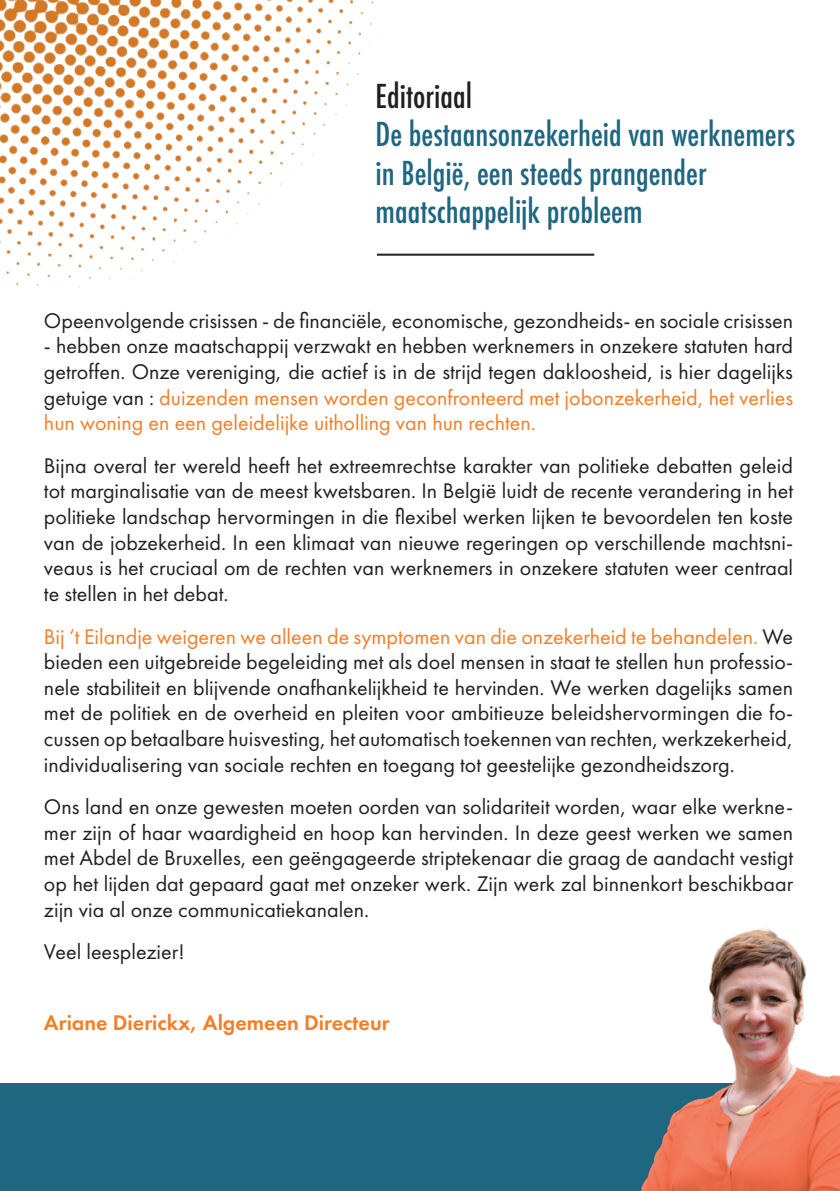
<style>
.page{position:relative;width:840px;height:1191px;background:#fff}
.page>*{position:absolute;margin:0;border:0;box-sizing:border-box;transform-origin:0 0}
.t1{font:500 condensed 32px/38.4px "Futura";color:#1f6680}
.t2{font:22px/25.6px "Futura PT";color:#231f20;text-align:justify}
.t3{font:600 22px "Futura PT";color:#f27e28}
.s1{color:#231f20}
.s2{color:#f27e28}
</style>
<div class="page">
<div style="left:0;top:1083px;width:839px;height:108px;background:#1f6680"></div>
<img style="left:0;top:0;width:516px;height:288px">
<hr style="left:377px;top:254px;width:217px;height:2px;background:#231f20">
<img style="left:641px;top:928px;width:198px;height:263px">
<p class="t1" style="left:375px;top:77px;width:421px"><span class="s1">Editoriaal<br></span>De bestaansonzekerheid van werknemers in België, een steeds prangender maatschappelijk probleem</p>
<p class="t2" style="left:44px;top:307px;width:750px">Opeenvolgende crisissen - de financiële, economische, gezondheids- en sociale crisissen</p>
<p class="t2" style="left:44px;top:333px;width:750px">- hebben onze maatschappij verzwakt en hebben werknemers in onzekere statuten hard getroffen. Onze vereniging, die actief is in de strijd tegen dakloosheid, is hier dagelijks getuige van : <span class="s2">duizenden mensen worden geconfronteerd met jobonzekerheid, het verlies hun woning en een geleidelijke uitholling van hun rechten.</span></p>
<p class="t2" style="left:44px;top:452px;width:750px">Bijna overal ter wereld heeft het extreemrechtse karakter van politieke debatten geleid tot marginalisatie van de meest kwetsbaren. In België luidt de recente verandering in het politieke landschap hervormingen in die flexibel werken lijken te bevoordelen ten koste van de jobzekerheid. In een klimaat van nieuwe regeringen op verschillende machtsni&shy;veaus is het cruciaal om de rechten van werknemers in onzekere statuten weer centraal te stellen in het debat.</p>
<p class="t2" style="left:44px;top:623px;width:750px"><span class="s2">Bij ‘t Eilandje weigeren we alleen de symptomen van die onzekerheid te behandelen.</span> We bieden een uitgebreide begeleiding met als doel mensen in staat te stellen hun professio&shy;nele stabiliteit en blijvende onafhankelijkheid te hervinden. We werken dagelijks samen met de politiek en de overheid en pleiten voor ambitieuze beleidshervormingen die fo&shy;cussen op betaalbare huisvesting, het automatisch toekennen van rechten, werkzekerheid, individualisering van sociale rechten en toegang tot geestelijke gezondheidszorg.</p>
<p class="t2" style="left:44px;top:794px;width:750px">Ons land en onze gewesten moeten oorden van solidariteit worden, waar elke werkne&shy;mer zijn of haar waardigheid en hoop kan hervinden. In deze geest werken we samen met Abdel de Bruxelles, een geëngageerde striptekenaar die graag de aandacht vestigt op het lijden dat gepaard gaat met onzeker werk. Zijn werk zal binnenkort beschikbaar zijn via al onze communicatiekanalen.</p>
<p class="t2" style="left:44px;top:939px;width:142px">Veel leesplezier!</p>
<p class="t3" style="left:44px;top:1009px;width:347px">Ariane Dierickx, Algemeen Directeur</p>
</div>
